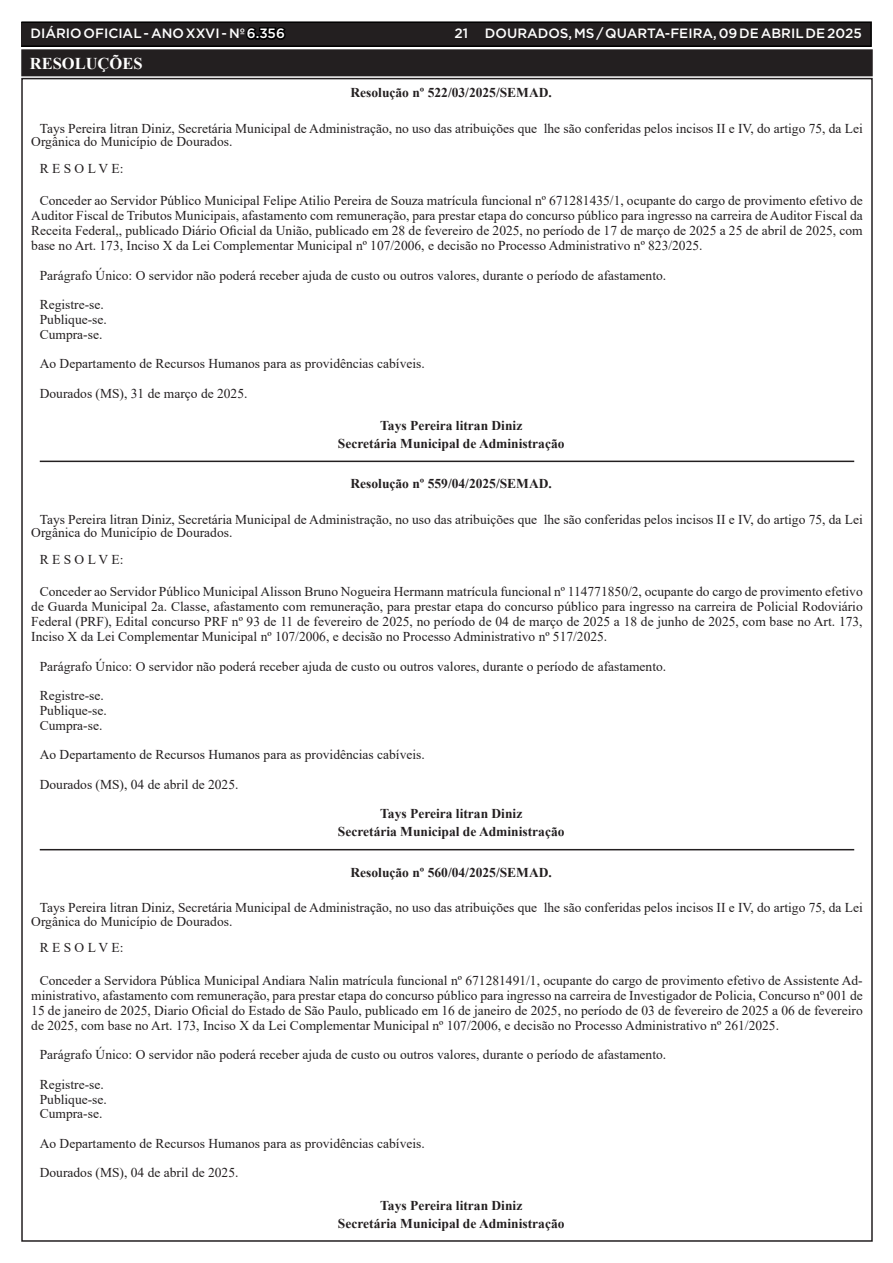
<style>
.page{position:relative;width:893px;height:1263px;background:#fff}
.page>*{position:absolute;margin:0;border:0;box-sizing:border-box;transform-origin:0 0}
.TEXTO{font:700 16.5px "Times New Roman";color:#fff}
.TEXTO-2{font:13.5px/15px "Times New Roman";color:#231f20}
.TEXTO-3{font:700 13.5px "Times New Roman";color:#231f20}
.t1{font:500 13.5px "Gotham";color:#fff}
.s1{color:#000}
</style>
<div class="page">
<div style="left:21px;top:22px;width:850px;height:24px;background:#231f20"></div>
<div style="left:21px;top:21px;width:851px;height:26px;border:2px solid #000"></div>
<hr style="left:40px;top:461px;width:814px;height:1px;background:#231f20">
<hr style="left:40px;top:849px;width:814px;height:1px;background:#231f20">
<div style="left:23px;top:51px;width:848px;height:23px;background:#231f20"></div>
<div style="left:21px;top:49px;width:852px;height:27px;border:4px solid #231f20"></div>
<p class="t1" style="left:31px;top:25px;width:256px">DIÁRIO OFICIAL - ANO XXVI - Nº <span class="s1">6.356</span></p>
<p class="t1" style="left:454px;top:25px;width:409px">21 DOURADOS, MS / QUARTA-FEIRA, 09 DE ABRIL DE 2025</p>
<p class="TEXTO" style="left:30px;top:52px;width:114px">RESOLUÇÕES</p>
<p class="TEXTO-3" style="left:351px;top:83px;width:203px">Resolução nº 522/03/2025/SEMAD.</p>
<p class="TEXTO-2" style="left:31px;top:121px;width:833px;line-height:13.5px;text-indent:9px">Tays Pereira litran Diniz, Secretária Municipal de Administração, no uso das atribuições que lhe são conferidas pelos incisos II e IV, do artigo 75, da Lei<br>Orgânica do Município de Dourados.</p>
<p class="TEXTO-2" style="left:40px;top:160px;width:85px">R E S O L V E:</p>
<p class="TEXTO-2" style="left:31px;top:193px;width:833px;text-align:justify;text-indent:9px">Conceder ao Servidor Público Municipal Felipe Atilio Pereira de Souza matrícula funcional nº 671281435/1, ocupante do cargo de provimento efetivo de Auditor Fiscal de Tributos Municipais, afastamento com remuneração, para prestar etapa do concurso público para ingresso na carreira de Auditor Fiscal da Receita Federal,, publicado Diário Oficial da União, publicado em 28 de fevereiro de 2025, no período de 17 de março de 2025 a 25 de abril de 2025, com base no Art. 173, Inciso X da Lei Complementar Municipal nº 107/2006, e decisão no Processo Administrativo nº 823/2025.</p>
<p class="TEXTO-2" style="left:40px;top:267px;width:628px">Parágrafo Único: O servidor não poderá receber ajuda de custo ou outros valores, durante o período de afastamento.</p>
<p class="TEXTO-2" style="left:40px;top:297px;width:66px">Registre-se.</p>
<p class="TEXTO-2" style="left:40px;top:311px;width:69px">Publique-se.</p>
<p class="TEXTO-2" style="left:40px;top:326px;width:64px">Cumpra-se.</p>
<p class="TEXTO-2" style="left:40px;top:356px;width:387px">Ao Departamento de Recursos Humanos para as providências cabíveis.</p>
<p class="TEXTO-2" style="left:40px;top:385px;width:209px">Dourados (MS), 31 de março de 2025.</p>
<p class="TEXTO-3" style="left:380px;top:416px;width:144px">Tays Pereira litran Diniz</p>
<p class="TEXTO-3" style="left:338px;top:434px;width:228px">Secretária Municipal de Administração</p>
<p class="TEXTO-3" style="left:351px;top:474px;width:203px">Resolução nº 559/04/2025/SEMAD.</p>
<p class="TEXTO-2" style="left:31px;top:512px;width:833px;line-height:13.5px;text-indent:9px">Tays Pereira litran Diniz, Secretária Municipal de Administração, no uso das atribuições que lhe são conferidas pelos incisos II e IV, do artigo 75, da Lei<br>Orgânica do Município de Dourados.</p>
<p class="TEXTO-2" style="left:40px;top:551px;width:85px">R E S O L V E:</p>
<p class="TEXTO-2" style="left:31px;top:584px;width:833px;text-align:justify;text-indent:9px">Conceder ao Servidor Público Municipal Alisson Bruno Nogueira Hermann matrícula funcional nº 114771850/2, ocupante do cargo de provimento efetivo de Guarda Municipal 2a. Classe, afastamento com remuneração, para prestar etapa do concurso público para ingresso na carreira de Policial Rodoviário Federal (PRF), Edital concurso PRF nº 93 de 11 de fevereiro de 2025, no período de 04 de março de 2025 a 18 de junho de 2025, com base no Art. 173, Inciso X da Lei Complementar Municipal nº 107/2006, e decisão no Processo Administrativo nº 517/2025.</p>
<p class="TEXTO-2" style="left:40px;top:658px;width:628px">Parágrafo Único: O servidor não poderá receber ajuda de custo ou outros valores, durante o período de afastamento.</p>
<p class="TEXTO-2" style="left:40px;top:688px;width:66px">Registre-se.</p>
<p class="TEXTO-2" style="left:40px;top:703px;width:69px">Publique-se.</p>
<p class="TEXTO-2" style="left:40px;top:717px;width:64px">Cumpra-se.</p>
<p class="TEXTO-2" style="left:40px;top:747px;width:387px">Ao Departamento de Recursos Humanos para as providências cabíveis.</p>
<p class="TEXTO-2" style="left:40px;top:776px;width:200px">Dourados (MS), 04 de abril de 2025.</p>
<p class="TEXTO-3" style="left:380px;top:804px;width:144px">Tays Pereira litran Diniz</p>
<p class="TEXTO-3" style="left:338px;top:822px;width:228px">Secretária Municipal de Administração</p>
<p class="TEXTO-3" style="left:351px;top:862px;width:203px">Resolução nº 560/04/2025/SEMAD.</p>
<p class="TEXTO-2" style="left:31px;top:900px;width:833px;line-height:13.5px;text-indent:9px">Tays Pereira litran Diniz, Secretária Municipal de Administração, no uso das atribuições que lhe são conferidas pelos incisos II e IV, do artigo 75, da Lei<br>Orgânica do Município de Dourados.</p>
<p class="TEXTO-2" style="left:40px;top:940px;width:85px">R E S O L V E:</p>
<p class="TEXTO-2" style="left:31px;top:972px;width:833px;text-align:justify;text-indent:9px">Conceder a Servidora Pública Municipal Andiara Nalin matrícula funcional nº 671281491/1, ocupante do cargo de provimento efetivo de Assistente Ad&shy;ministrativo, afastamento com remuneração, para prestar etapa do concurso público para ingresso na carreira de Investigador de Policia, Concurso nº 001 de 15 de janeiro de 2025, Diario Oficial do Estado de São Paulo, publicado em 16 de janeiro de 2025, no período de 03 de fevereiro de 2025 a 06 de fevereiro de 2025, com base no Art. 173, Inciso X da Lei Complementar Municipal nº 107/2006, e decisão no Processo Administrativo nº 261/2025.</p>
<p class="TEXTO-2" style="left:40px;top:1047px;width:628px">Parágrafo Único: O servidor não poderá receber ajuda de custo ou outros valores, durante o período de afastamento.</p>
<p class="TEXTO-2" style="left:40px;top:1076px;width:66px">Registre-se.</p>
<p class="TEXTO-2" style="left:40px;top:1091px;width:69px">Publique-se.</p>
<p class="TEXTO-2" style="left:40px;top:1106px;width:64px">Cumpra-se.</p>
<p class="TEXTO-2" style="left:40px;top:1135px;width:387px">Ao Departamento de Recursos Humanos para as providências cabíveis.</p>
<p class="TEXTO-2" style="left:40px;top:1165px;width:200px">Dourados (MS), 04 de abril de 2025.</p>
<p class="TEXTO-3" style="left:380px;top:1195px;width:144px">Tays Pereira litran Diniz</p>
<p class="TEXTO-3" style="left:338px;top:1213px;width:228px">Secretária Municipal de Administração</p>
</div>
